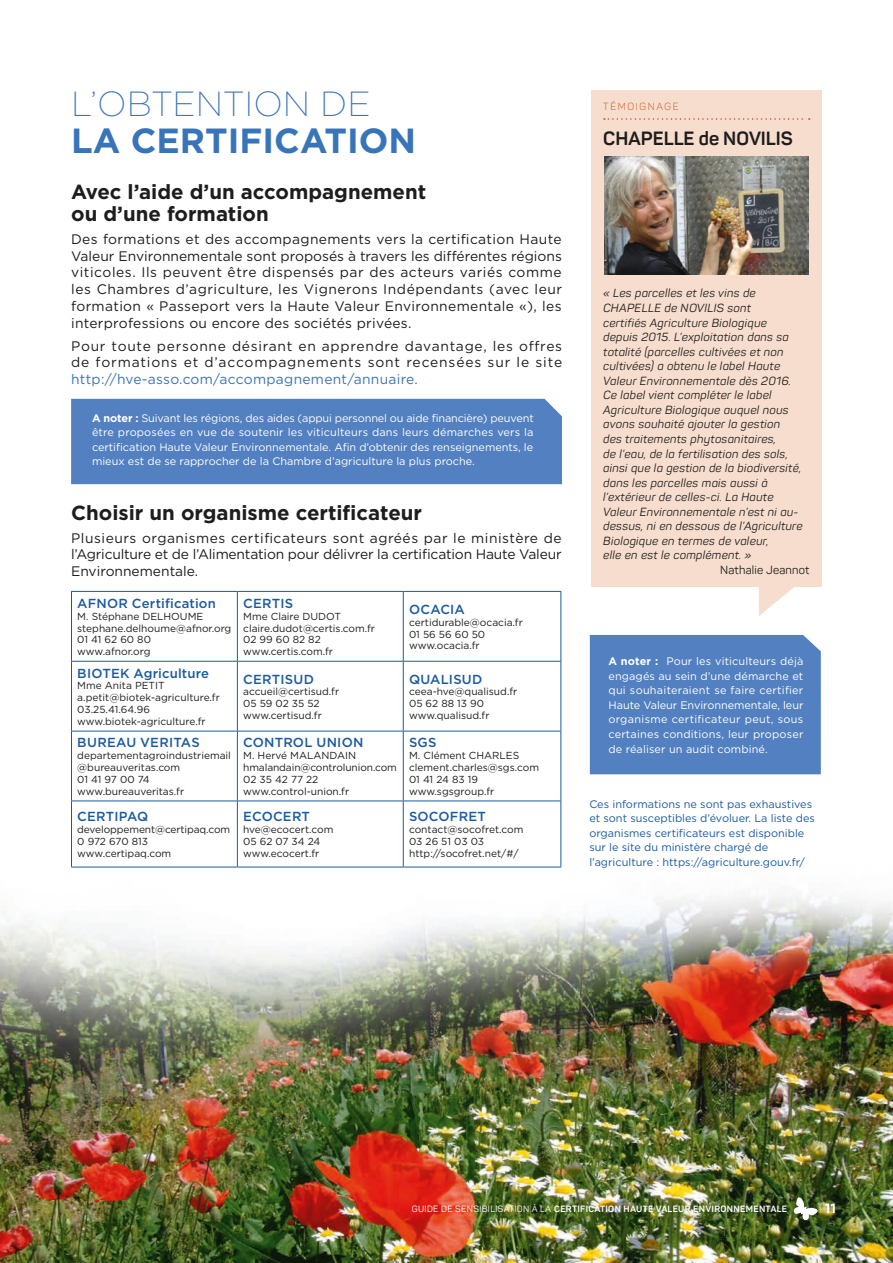
<style>
.page{position:relative;width:893px;height:1263px;background:#fff}
.page>*{position:absolute;margin:0;border:0;box-sizing:border-box;transform-origin:0 0}
.t1{font:700 34.95px "Gotham";color:#3874b9}
.t2{font:200 34.95px "Gotham";color:#3874b9}
.t3{font:700 20.4px/21.8px "Gotham";color:#1d1d1b}
.t4{font:700 18.9px "Panton";color:#1d1d1b}
.t5{font:13.8px/16.8px "Gotham";letter-spacing:.03em;color:#1d1d1b;text-align:justify}
.t6{font:13.8px/16.6px "Gotham";letter-spacing:.055em;color:#1d1d1b}
.t7{font:13.8px "Gotham";letter-spacing:.02em;color:#3874b9}
.t8{font:700 13.5px "Gotham";color:#fff}
.t9{font:500 13.05px "Gotham";letter-spacing:.015em;color:#1b5aa0}
.t10{font:italic 11.7px/14.5px "Panton";letter-spacing:.03em;color:#1d1d1b}
.t11{font:11.7px "Panton";letter-spacing:.02em;color:#1d1d1b}
.t12{font:10.95px/14.5px "Gotham";color:#fff;text-align:justify}
.t13{font:10.95px/14.5px "Gotham";color:#1b5aa0}
.t14{font:10.2px/12px "Gotham";color:#1d1d1b}
.t15{font:300 10.2px "Panton";letter-spacing:.16em;color:#c74b18}
.t16{font:700 9px "Panton";letter-spacing:.04em;color:#fff}
.s1{font-weight:700}
.s2{font-weight:400}
</style>
<div class="page">
<img style="left:0;top:762px;width:893px;height:501px">
<svg style="left:759px;top:586px;width:61px;height:30px"></svg>
<div style="left:71px;top:399px;width:491px;height:85px;background:#5280c1"></div>
<svg style="left:794px;top:1197px;width:24px;height:23px"></svg>
<div style="left:591px;top:90px;width:231px;height:496px;background:#f6ddcd"></div>
<svg style="left:604px;top:118px;width:206px;height:2px"></svg>
<div style="left:590px;top:635px;width:231px;height:139px;background:#5280c1"></div>
<img style="left:604px;top:156px;width:205px;height:118px">
<hr style="left:71px;top:591px;width:166px;height:1px;background:#1b5aa0">
<hr style="left:71px;top:592px;width:1px;height:69px;background:#1b5aa0">
<hr style="left:237px;top:591px;width:166px;height:1px;background:#1b5aa0">
<hr style="left:237px;top:592px;width:1px;height:69px;background:#1b5aa0">
<hr style="left:403px;top:591px;width:158px;height:1px;background:#1b5aa0">
<hr style="left:403px;top:592px;width:1px;height:69px;background:#1b5aa0">
<hr style="left:560px;top:592px;width:1px;height:69px;background:#1b5aa0">
<hr style="left:71px;top:661px;width:166px;height:1px;background:#1b5aa0">
<hr style="left:71px;top:662px;width:1px;height:69px;background:#1b5aa0">
<hr style="left:237px;top:661px;width:166px;height:1px;background:#1b5aa0">
<hr style="left:237px;top:662px;width:1px;height:69px;background:#1b5aa0">
<hr style="left:403px;top:661px;width:158px;height:1px;background:#1b5aa0">
<hr style="left:403px;top:662px;width:1px;height:69px;background:#1b5aa0">
<hr style="left:560px;top:662px;width:1px;height:69px;background:#1b5aa0">
<hr style="left:71px;top:731px;width:166px;height:1px;background:#1b5aa0">
<hr style="left:71px;top:731px;width:1px;height:69px;background:#1b5aa0">
<hr style="left:237px;top:731px;width:166px;height:1px;background:#1b5aa0">
<hr style="left:237px;top:731px;width:1px;height:69px;background:#1b5aa0">
<hr style="left:403px;top:731px;width:158px;height:1px;background:#1b5aa0">
<hr style="left:403px;top:731px;width:1px;height:69px;background:#1b5aa0">
<hr style="left:560px;top:731px;width:1px;height:69px;background:#1b5aa0">
<hr style="left:71px;top:800px;width:166px;height:1px;background:#1b5aa0">
<hr style="left:71px;top:801px;width:1px;height:66px;background:#1b5aa0">
<hr style="left:237px;top:800px;width:166px;height:1px;background:#1b5aa0">
<hr style="left:237px;top:801px;width:1px;height:66px;background:#1b5aa0">
<hr style="left:403px;top:800px;width:158px;height:1px;background:#1b5aa0">
<hr style="left:403px;top:801px;width:1px;height:66px;background:#1b5aa0">
<hr style="left:71px;top:867px;width:166px;height:1px;background:#1b5aa0">
<hr style="left:237px;top:867px;width:166px;height:1px;background:#1b5aa0">
<hr style="left:560px;top:801px;width:1px;height:66px;background:#1b5aa0">
<hr style="left:403px;top:867px;width:158px;height:1px;background:#1b5aa0">
<h1 class="t2" style="left:71px;top:83px;width:301px">L’OBTENTION DE</h1>
<h1 class="t1" style="left:71px;top:117px;width:346px">LA CERTIFICATION</h1>
<h2 class="t3" style="left:71px;top:181px;width:357px">Avec l’aide d’un accompagnement ou d’une formation</h2>
<p class="t5" style="left:71px;top:231px;width:493px">Des formations et des accompagnements vers la certification Haute Valeur Environnementale sont proposés à travers les différentes régions viticoles. Ils peuvent être dispensés par des acteurs variés comme les Chambres d’agriculture, les Vignerons Indépendants (avec leur formation « Passeport vers la Haute Valeur Environnementale «), les interprofessions ou encore des sociétés privées.</p>
<h3 class="t6" style="left:71px;top:337px;width:493px">Pour toute personne désirant en apprendre davantage, les offres de formations et d’accompagnements sont recensées sur le site</h3>
<h3 class="t7" style="left:71px;top:371px;width:348px">http://hve-asso.com/accompagnement/annuaire.</h3>
<p class="t12" style="left:92px;top:411px;width:443px"><span class="s1">A noter :</span> Suivant les régions, des aides (appui personnel ou aide financière) peuvent être proposées en vue de soutenir les viticulteurs dans leurs démarches vers la certification Haute Valeur Environnementale. Afin d’obtenir des renseignements, le mieux est de se rapprocher de la Chambre d’agriculture la plus proche.</p>
<h2 class="t3" style="left:71px;top:501px;width:352px">Choisir un organisme certificateur</h2>
<h3 class="t5" style="left:71px;top:529px;width:492px">Plusieurs organismes certificateurs sont agréés par le ministère de l’Agriculture et de l’Alimentation pour délivrer la certification Haute Valeur Environnementale.</h3>
<p class="t9" style="left:77px;top:595px;width:140px">AFNOR Certification</p>
<p class="t14" style="left:77px;top:610px;width:156px">M. Stéphane DELHOUME stephane.delhoume@afnor.org<br>01 41 62 60 80<br>www.afnor.org</p>
<p class="t9" style="left:77px;top:665px;width:133px">BIOTEK Agriculture</p>
<p class="t14" style="left:77px;top:680px;width:144px">Mme Anita PETIT a.petit@biotek-agriculture.fr<br>03.25.41.64.96 www.biotek-agriculture.fr</p>
<p class="t9" style="left:77px;top:735px;width:124px">BUREAU VERITAS</p>
<p class="t14" style="left:77px;top:750px;width:155px">departementagroindustriemail @bureauveritas.com<br>01 41 97 00 74 www.bureauveritas.fr</p>
<p class="t9" style="left:77px;top:809px;width:73px">CERTIPAQ</p>
<p class="t14" style="left:77px;top:823px;width:154px">developpement@certipaq.com<br>0 972 670 813 www.certipaq.com</p>
<p class="t9" style="left:243px;top:595px;width:51px">CERTIS</p>
<p class="t14" style="left:243px;top:610px;width:133px">Mme Claire DUDOT claire.dudot@certis.com.fr<br>02 99 60 82 82 www.certis.com.fr</p>
<p class="t9" style="left:243px;top:671px;width:72px">CERTISUD</p>
<p class="t14" style="left:243px;top:686px;width:97px">accueil@certisud.fr<br>05 59 02 35 52 www.certisud.fr</p>
<p class="t9" style="left:243px;top:735px;width:122px">CONTROL UNION</p>
<p class="t14" style="left:243px;top:750px;width:155px">M. Hervé MALANDAIN hmalandain@controlunion.com<br>02 35 42 77 22 www.control-union.fr</p>
<p class="t9" style="left:243px;top:809px;width:68px">ECOCERT</p>
<p class="t14" style="left:243px;top:823px;width:92px">hve@ecocert.com<br>05 62 07 34 24 www.ecocert.fr</p>
<p class="t9" style="left:409px;top:601px;width:57px">OCACIA</p>
<p class="t14" style="left:409px;top:616px;width:115px">certidurable@ocacia.fr<br>01 56 56 60 50 www.ocacia.fr</p>
<p class="t9" style="left:409px;top:671px;width:75px">QUALISUD</p>
<p class="t14" style="left:409px;top:686px;width:110px">ceea-hve@qualisud.fr<br>05 62 88 13 90 www.qualisud.fr</p>
<p class="t9" style="left:409px;top:735px;width:29px">SGS</p>
<p class="t14" style="left:409px;top:750px;width:131px">M. Clément CHARLES clement.charles@sgs.com<br>01 41 24 83 19 www.sgsgroup.fr</p>
<p class="t9" style="left:409px;top:809px;width:78px">SOCOFRET</p>
<p class="t14" style="left:409px;top:823px;width:116px">contact@socofret.com<br>03 26 51 03 03 http://socofret.net/#/</p>
<p class="t15" style="left:603px;top:100px;width:77px">TÉMOIGNAGE</p>
<h3 class="t4" style="left:603px;top:127px;width:191px">CHAPELLE de NOVILIS</h3>
<p class="t10" style="left:603px;top:286px;width:201px">« Les parcelles et les vins de CHAPELLE de NOVILIS sont<br>certifiés Agriculture Biologique depuis 2015. L’exploitation dans sa totalité (parcelles cultivées et non cultivées) a obtenu le label Haute Valeur Environnementale dès 2016.<br>Ce label vient compléter le label Agriculture Biologique auquel nous avons souhaité ajouter la gestion<br>des traitements phytosanitaires,<br>de l’eau, de la fertilisation des sols, ainsi que la gestion de la biodiversité, dans les parcelles mais aussi à l’extérieur de celles-ci. La Haute Valeur Environnementale n’est ni au&shy;dessus, ni en dessous de l’Agriculture Biologique en termes de valeur,<br>elle en est le complément. »</p>
<p class="t11" style="left:720px;top:563px;width:91px">Nathalie Jeannot</p>
<p class="t12" style="left:608px;top:654px;width:196px"><span class="s1">A noter :</span> Pour les viticulteurs déjà engagés au sein d’une démarche et qui souhaiteraient se faire certifier Haute Valeur Environnementale, leur organisme certificateur peut, sous certaines conditions, leur proposer de réaliser un audit combiné.</p>
<p class="t13" style="left:589px;top:796px;width:227px">Ces informations ne sont pas exhaustives et sont susceptibles d’évoluer. La liste des organismes certificateurs est disponible sur le site du ministère chargé de l’agriculture : https://agriculture.gouv.fr/</p>
<p class="t16" style="left:412px;top:1203px;width:377px"><span class="s2">GUIDE DE SENSIBILISATION À LA</span> CERTIFICATION HAUTE VALEUR ENVIRONNEMENTALE</p>
<h3 class="t8" style="left:825px;top:1199px;width:13px">11</h3>
</div>
